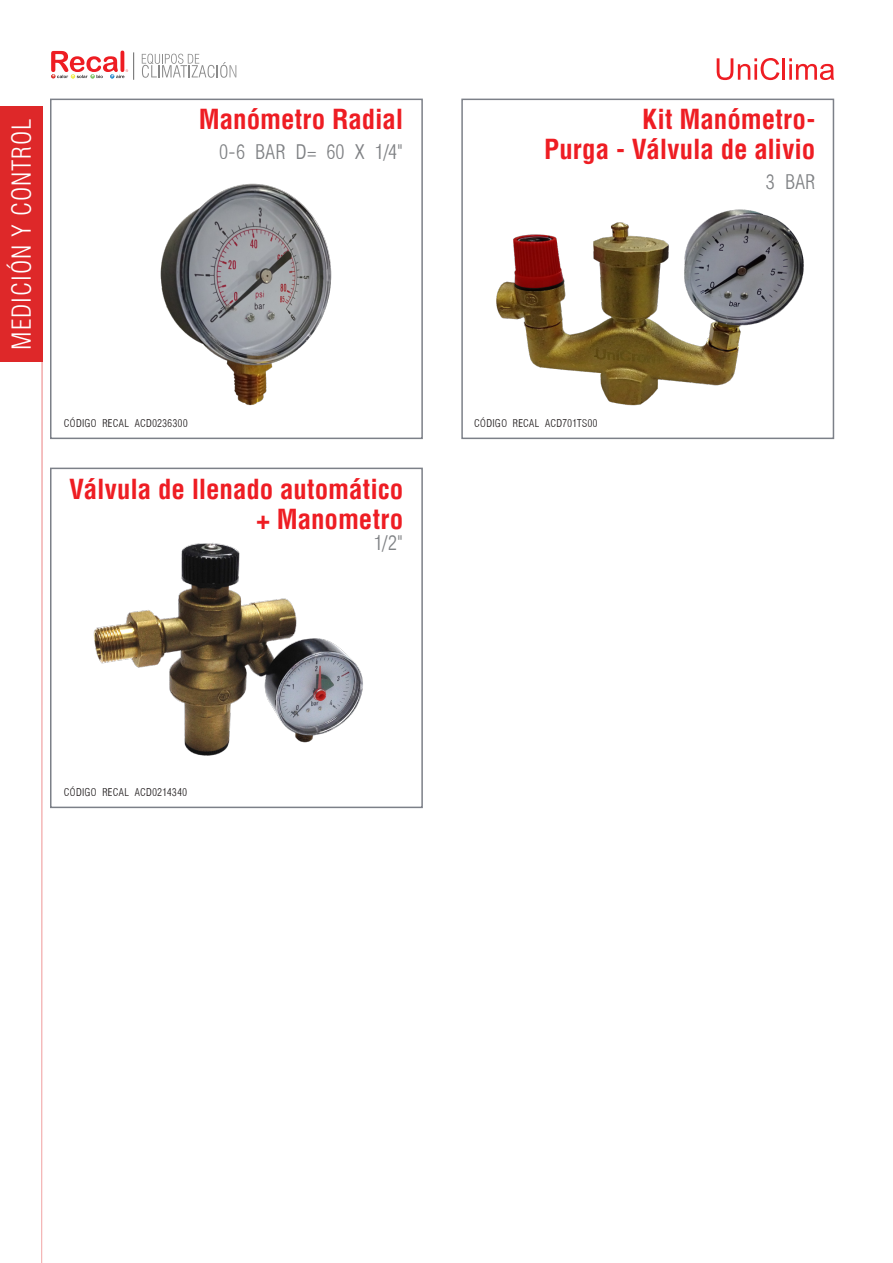
<style>
.page{position:relative;width:893px;height:1263px;background:#fff}
.page>*{position:absolute;margin:0;border:0;box-sizing:border-box;transform-origin:0 0}
.TITULO{font:700 condensed 27px "Helvetica";letter-spacing:-.005em;color:#ee1d23}
.t1{font:300 condensed 25.5px "Helvetica";letter-spacing:.04em;color:#fff}
.TITULO-2{font:300 condensed 22.5px "Helvetica";letter-spacing:.02em;color:#808285}
.CUADRO{font:300 condensed 12px "Helvetica";letter-spacing:.02em;color:#231f20}
</style>
<div class="page">
<svg style="left:142px;top:54px;width:94px;height:24px"></svg>
<svg style="left:51px;top:51px;width:83px;height:29px"></svg>
<hr style="left:42px;top:106px;width:1px;height:1157px;background:#de2829">
<div style="left:0;top:106px;width:42px;height:255px;background:#de2829"></div>
<svg style="left:717px;top:58px;width:62px;height:22px"></svg>
<hr style="left:783px;top:58px;width:2px;height:22px;background:#ee1d23">
<svg style="left:789px;top:58px;width:45px;height:22px"></svg>
<div style="left:50px;top:99px;width:373px;height:340px;border:2px solid #7c8088"></div>
<div style="left:50px;top:468px;width:373px;height:340px;border:2px solid #7c8088"></div>
<div style="left:461px;top:99px;width:373px;height:340px;border:2px solid #7c8088"></div>
<img style="left:160px;top:183px;width:172px;height:223px">
<img style="left:93px;top:543px;width:270px;height:213px">
<img style="left:496px;top:209px;width:308px;height:197px">
<p class="t1" style="left:6px;top:349px;width:233px;rotate:-90deg">MEDICIÓN Y CONTROL</p>
<p class="TITULO" style="left:199px;top:103px;width:206px">Manómetro Radial</p>
<p class="TITULO-2" style="left:220px;top:140px;width:185px">0-6 BAR D= 60 X 1/4”</p>
<p class="CUADRO" style="left:64px;top:417px;width:125px">CÓDIGO RECAL ACD0236300</p>
<p class="TITULO" style="left:69px;top:472px;width:336px">Válvula de llenado automático</p>
<p class="TITULO" style="left:256px;top:502px;width:148px">+ Manometro</p>
<p class="TITULO-2" style="left:374px;top:530px;width:31px">1/2”</p>
<p class="TITULO" style="left:642px;top:102px;width:175px">Kit Manómetro-</p>
<p class="TITULO" style="left:544px;top:132px;width:273px">Purga - Válvula de alivio</p>
<p class="TITULO-2" style="left:766px;top:170px;width:51px">3 BAR</p>
<p class="CUADRO" style="left:474px;top:417px;width:125px">CÓDIGO RECAL ACD701TS00</p>
<p class="CUADRO" style="left:64px;top:786px;width:125px">CÓDIGO RECAL ACD0214340</p>
</div>
